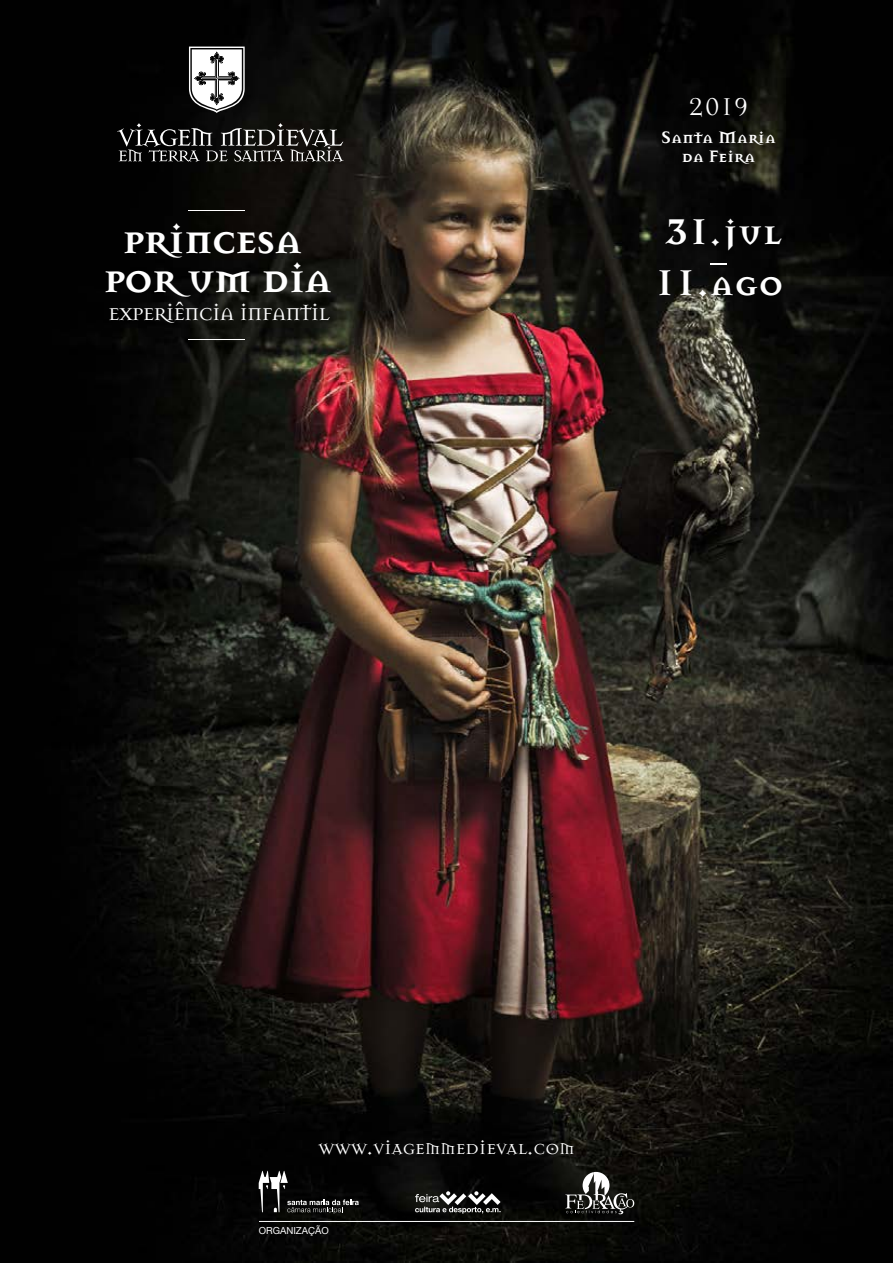
<style>
.page{position:relative;width:893px;height:1263px;background:#fff}
.page>*{position:absolute;margin:0;border:0;box-sizing:border-box;transform-origin:0 0}
.t1{font:700 46.35px/38.2px "Manson";letter-spacing:-.05em;color:#fff;text-align:center}
.t2{font:700 39.6px "Manson";color:#fff}
.t3{font:27px "Manson";color:#fff}
.t4{font:26.7px "Manson";letter-spacing:-.055em;color:#fff}
.t5{font:22.5px "Manson Alternate";letter-spacing:-.025em;color:#fff}
.t6{font:700 18.45px/18.5px "Manson";letter-spacing:-.025em;color:#fff;text-align:center}
.t7{font:9.75px "Helvetica Neue";color:#fff}
</style>
<div class="page">
<img style="left:0;top:0;width:893px;height:1263px">
<svg style="left:565px;top:1172px;width:69px;height:42px;background:#4a4b48"></svg>
<svg style="left:259px;top:1171px;width:100px;height:43px;background:#282827"></svg>
<svg style="left:415px;top:1191px;width:86px;height:22px;background:#565655"></svg>
<hr style="left:259px;top:1221px;width:375px;height:1px;background:#fff">
<hr style="left:188px;top:210px;width:57px;height:1px;background:#fff">
<hr style="left:188px;top:339px;width:57px;height:1px;background:#fff">
<svg style="left:117px;top:47px;width:227px;height:115px;background:#30302e"></svg>
<svg style="left:710px;top:264px;width:17px;height:1px"></svg>
<h1 class="t1" style="left:103px;top:220px;width:231px">princesa por um dia</h1>
<p class="t4" style="left:108px;top:296px;width:224px">experiência infantil</p>
<p class="t3" style="left:688px;top:91px;width:62px">2019</p>
<p class="t6" style="left:661px;top:128px;width:117px">Santa Maria da Feira</p>
<h2 class="t2" style="left:666px;top:209px;width:118px">31.jul</h2>
<h2 class="t2" style="left:654px;top:259px;width:131px">11.ago</h2>
<p class="t5" style="left:318px;top:1133px;width:258px">www.viagemmedieval.com</p>
<p class="t7" style="left:259px;top:1224px;width:72px">ORGANIZAÇÃO</p>
</div>
